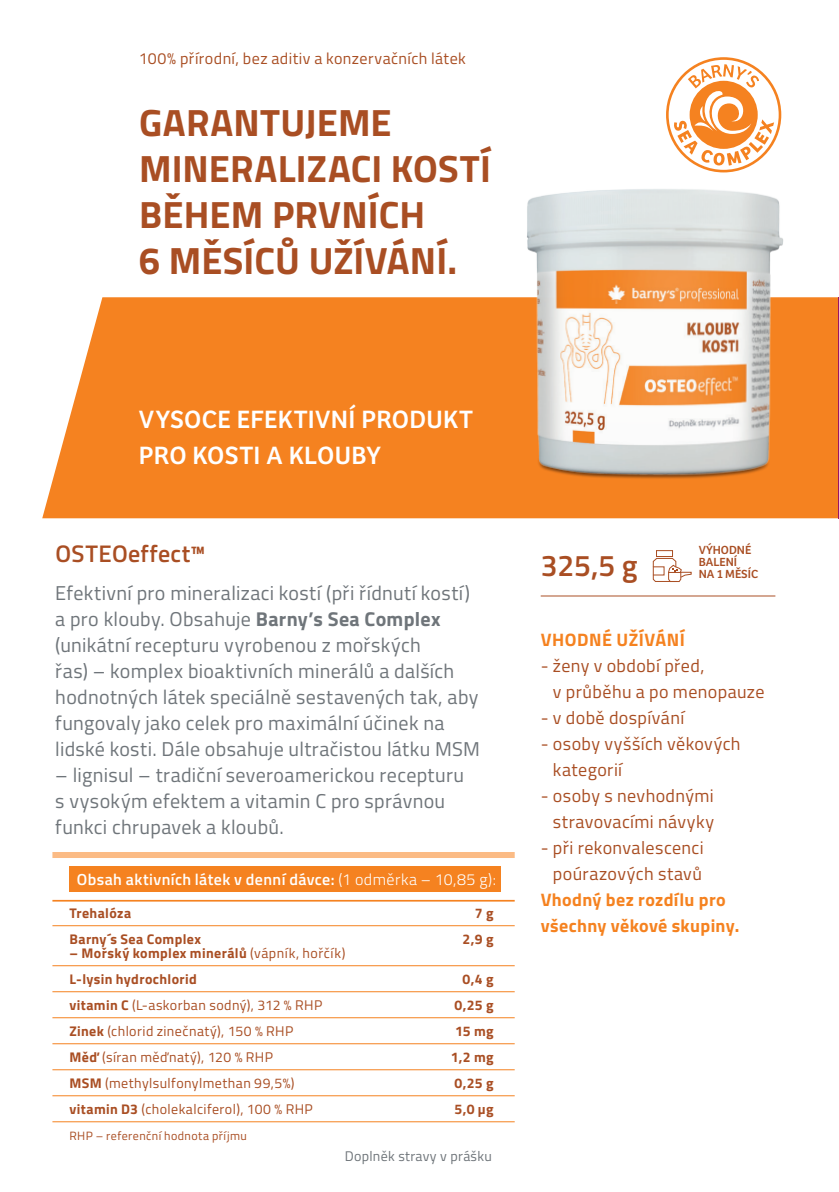
<style>
.page{position:relative;width:839px;height:1192px;background:#fff}
.page>*{position:absolute;margin:0;border:0;box-sizing:border-box;transform-origin:0 0}
.t1{font:700 38px/46px "Titillium Web";letter-spacing:.005em;color:#a94e23}
.t2{font:600 30px "Titillium";color:#a94e23}
.t3{font:26px/36px "Bree";letter-spacing:.01em;color:#fff}
.t4{font:600 24px "Titillium";letter-spacing:.02em;color:#a94e23}
.t5{font:20px/26px "Titillium Web";letter-spacing:.015em;color:#6f757a}
.t6{font:18px/26px "Titillium Web";letter-spacing:.02em;color:#a94e23}
.t7{font:700 18px/26px "Titillium Web";letter-spacing:.02em;color:#f58220}
.t8{font:600 16px "Titillium";letter-spacing:.025em;color:#fff}
.t9{font:16px "Titillium Web";letter-spacing:.025em;color:#a94e23}
.t10{font:14px "Titillium Web";letter-spacing:.03em;color:#a94e23}
.t11{font:700 14px/26px "Titillium Web";letter-spacing:.025em;color:#a94e23}
.t12{font:14px "Titillium Web";letter-spacing:.02em;color:#6f757a}
.t13{font:12.2px/12.2px "Bree";color:#a94e23}
.t14{font:12px "Titillium Web";letter-spacing:.035em;color:#a94e23}
.s1{font-weight:700}
.s2{font-weight:300}
.s3{font-weight:400}
</style>
<div class="page">
<div style="left:42px;top:297px;width:796px;height:221px;background:#f58220"></div>
<hr style="left:540px;top:595px;width:235px;height:2px;background:#a94e23">
<hr style="left:838px;top:297px;width:1px;height:221px;background:#961768">
<div style="left:52px;top:852px;width:462px;height:6px;background:#fbbb85"></div>
<hr style="left:52px;top:900px;width:462px;height:1px;background:#f58220">
<hr style="left:52px;top:925px;width:462px;height:1px;background:#f58220">
<hr style="left:52px;top:965px;width:462px;height:1px;background:#f58220">
<hr style="left:52px;top:991px;width:462px;height:1px;background:#f58220">
<hr style="left:52px;top:1017px;width:462px;height:1px;background:#f58220">
<hr style="left:52px;top:1043px;width:462px;height:1px;background:#f58220">
<hr style="left:52px;top:1069px;width:462px;height:1px;background:#f58220">
<hr style="left:52px;top:1095px;width:462px;height:1px;background:#f58220">
<hr style="left:52px;top:1121px;width:462px;height:1px;background:#f58220">
<div style="left:69px;top:866px;width:431px;height:25px;background:#f58220"></div>
<img style="left:499px;top:172px;width:309px;height:332px">
<div style="left:656px;top:550px;width:17px;height:7px;border:1px solid #a94e23"></div>
<svg style="left:652px;top:557px;width:40px;height:25px"></svg>
<svg style="left:666px;top:57px;width:115px;height:115px"></svg>
<p class="t9" style="left:139px;top:47px;width:328px">100% přírodní, bez aditiv a konzervačních látek</p>
<h1 class="t1" style="left:139px;top:98px;width:353px">GARANTUJEME<br>MINERALIZACI KOSTÍ<br>BĚHEM PRVNÍCH<br>6 MĚSÍCŮ UŽÍVÁNÍ.</h1>
<h3 class="t3" style="left:139px;top:401px;width:336px">VYSOCE EFEKTIVNÍ PRODUKT<br>PRO KOSTI A KLOUBY</h3>
<p class="t4" style="left:55px;top:535px;width:152px">OSTEOeffect™</p>
<p class="t5" style="left:55px;top:578px;width:426px">Efektivní pro mineralizaci kostí (při řídnutí kostí) a pro klouby. Obsahuje <span class="s1">Barny’s Sea Complex </span>(unikátní recepturu vyrobenou z mořských<br>řas) – komplex bioaktivních minerálů a dalších hodnotných látek speciálně sestavených tak, aby fungovaly jako celek pro maximální účinek na lidské kosti. Dále obsahuje ultračistou látku MSM</p>
<p class="t5" style="left:55px;top:760px;width:410px">– lignisul – tradiční severoamerickou recepturu s vysokým efektem a vitamin C pro správnou funkci chrupavek a kloubů.</p>
<p class="t8" style="left:77px;top:867px;width:421px">Obsah aktivních látek v denní dávce: <span class="s2">(1 odměrka – 10,85 g):</span></p>
<p class="t11" style="left:69px;top:899px;width:63px">Trehalóza</p>
<p class="t11" style="left:475px;top:899px;width:20px">7g</p>
<p class="t11" style="left:69px;top:925px;width:133px">Barny´s Sea Complex</p>
<p class="t11" style="left:462px;top:925px;width:33px">2,9 g</p>
<p class="t11" style="left:69px;top:939px;width:277px">– Mořský komplex minerálů <span class="s3">(vápník, hořčík)<br></span>L-lysin hydrochlorid</p>
<p class="t11" style="left:462px;top:965px;width:33px">0,4 g</p>
<p class="t10" style="left:69px;top:994px;width:254px"><span class="s1">vitamin C</span> (L-askorban sodný), 312 % RHP</p>
<p class="t11" style="left:454px;top:991px;width:41px">0,25 g</p>
<p class="t10" style="left:69px;top:1020px;width:225px"><span class="s1">Zinek</span> (chlorid zinečnatý), 150 % RHP</p>
<p class="t11" style="left:455px;top:1017px;width:40px">15 mg</p>
<p class="t10" style="left:69px;top:1046px;width:205px"><span class="s1">Měď</span> (síran měďnatý), 120 % RHP</p>
<p class="t11" style="left:451px;top:1043px;width:44px">1,2 mg</p>
<p class="t10" style="left:69px;top:1072px;width:227px"><span class="s1">MSM</span> (methylsulfonylmethan 99,5%)</p>
<p class="t11" style="left:454px;top:1069px;width:41px">0,25 g</p>
<p class="t10" style="left:69px;top:1098px;width:245px"><span class="s1">vitamin D3</span> (cholekalciferol), 100 % RHP</p>
<p class="t11" style="left:454px;top:1095px;width:41px">5,0 µg</p>
<p class="t14" style="left:69px;top:1126px;width:179px">RHP – referenční hodnota příjmu</p>
<p class="t12" style="left:345px;top:1146px;width:149px">Doplněk stravy v prášku</p>
<h2 class="t2" style="left:540px;top:543px;width:98px">325,5 g</h2>
<p class="t13" style="left:698px;top:543px;width:61px">VÝHODNÉ<br>BALENÍ<br>NA 1 MĚSÍC</p>
<p class="t7" style="left:541px;top:626px;width:146px">VHODNÉ UŽÍVÁNÍ</p>
<p class="t6" style="left:553px;top:652px;width:213px;text-indent:-12px">- ženy v období před,<br>v průběhu a po menopauze</p>
<p class="t6" style="left:540px;top:704px;width:145px">- v době dospívání</p>
<p class="t6" style="left:553px;top:730px;width:189px;text-indent:-12px">- osoby vyšších věkových kategorií</p>
<p class="t6" style="left:540px;top:782px;width:175px;text-align:right">- osoby s nevhodnými stravovacími návyky</p>
<p class="t6" style="left:540px;top:834px;width:164px;text-align:center">- při rekonvalescenci poúrazových stavů</p>
<p class="t7" style="left:540px;top:886px;width:200px">Vhodný bez rozdílu pro všechny věkové skupiny.</p>
</div>
